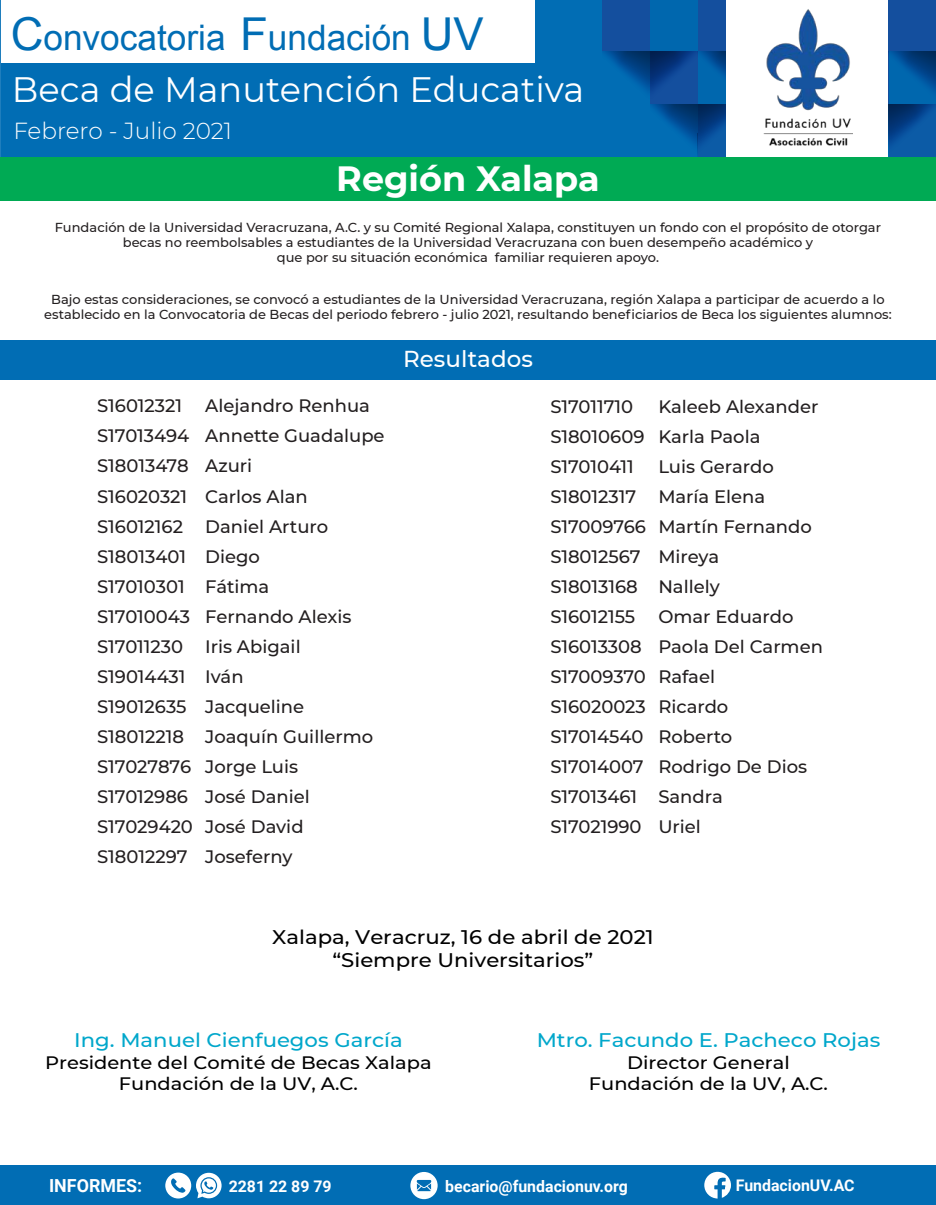
<style>
.page{position:relative;width:936px;height:1205px;background:#fff}
.page>*{position:absolute;margin:0;border:0;box-sizing:border-box;transform-origin:0 0}
.t1{font:35.2px "Montserrat";color:#fff}
.t2{font:35.2px "Arial";color:#016db4}
.t3{font:700 35px "Montserrat";color:#fff}
.t4{font:300 23.2px "Montserrat";color:#fff}
.t5{font:500 23px "Montserrat";color:#fff}
.t6{font:500 19.7px/23.6px "Montserrat";color:#010101;text-align:center;scale:1.08 1}
.t7{font:500 19.7px "Montserrat";color:#00a7cb;scale:1.08 1}
.t8{font:500 18px/30px "Montserrat";color:#231f20}
.t9{font:500 18px/21.6px "Montserrat";color:#010101;text-align:center;scale:1.08 1}
.t10{font:700 18px "Roboto";color:#fff}
.t11{font:700 16px "Roboto";color:#fff}
.t12{font:500 13px/15px "Montserrat";color:#231f20;text-align:center}
.s1{font-size:45.3px}
</style>
<div class="page">
<div style="left:0;top:340px;width:936px;height:40px;background:#016db4"></div>
<div style="left:0;top:0;width:291px;height:157px;background:#016db4"></div>
<div style="left:280px;top:0;width:656px;height:157px;background:#016db4"></div>
<div style="left:698px;top:0;width:48px;height:50px;background:#144f9e"></div>
<div style="left:650px;top:0;width:48px;height:50px;background:#0067ae"></div>
<div style="left:602px;top:0;width:48px;height:50px;background:#144f9e"></div>
<svg style="left:602px;top:26px;width:334px;height:131px"></svg>
<div style="left:889px;top:0;width:47px;height:50px;background:#144f9e"></div>
<div style="left:726px;top:0;width:162px;height:158px;background:#fff"></div>
<div style="left:1px;top:1px;width:533px;height:62px;background:#fff"></div>
<img style="left:764px;top:9px;width:89px;height:137px">
<div style="left:0;top:157px;width:936px;height:44px;background:#00aa54"></div>
<div style="left:0;top:1165px;width:936px;height:39px;background:#016db4"></div>
<div style="left:165px;top:1172px;width:26px;height:26px;background:#fff;border-radius:50%"></div>
<svg style="left:171px;top:1178px;width:15px;height:14px"></svg>
<svg style="left:410px;top:1171px;width:28px;height:28px"></svg>
<svg style="left:417px;top:1179px;width:14px;height:12px"></svg>
<svg style="left:704px;top:1171px;width:27px;height:27px"></svg>
<svg style="left:196px;top:1172px;width:26px;height:26px"></svg>
<h1 class="t2" style="left:11px;top:14px;width:474px"><span class="s1">C</span>onvocatoria <span class="s1">F</span>undación <span class="s1">UV</span></h1>
<h1 class="t1" style="left:12px;top:65px;width:574px">Beca de Manutención Educativa</h1>
<p class="t4" style="left:13px;top:115px;width:220px">Febrero - Julio 2021</p>
<h2 class="t3" style="left:336px;top:153px;width:265px">Región Xalapa</h2>
<p class="t12" style="left:55px;top:219px;width:828px">Fundación de la Universidad Veracruzana, A.C. y su Comité Regional Xalapa, constituyen un fondo con el propósito de otorgar becas no reembolsables a estudiantes de la Universidad Veracruzana con buen desempeño académico y<br>que por su situación económica familiar requieren apoyo.</p>
<p class="t12" style="left:44px;top:291px;width:849px">Bajo estas consideraciones, se convocó a estudiantes de la Universidad Veracruzana, región Xalapa a participar de acuerdo a lo establecido en la Convocatoria de Becas del periodo febrero - julio 2021, resultando beneficiarios de Beca los siguientes alumnos:</p>
<p class="t5" style="left:403px;top:343px;width:131px">Resultados</p>
<p class="t8" style="left:97px;top:390px;width:289px;text-indent:108px">Alejandro Renhua<br>S17013494 Annette Guadalupe<br>S18013478 Azuri<br>S16020321 Carlos Alan<br>S16012162 Daniel Arturo<br>S18013401 Diego<br>S17010301 Fátima<br>S17010043 Fernando Alexis<br>S17011230 Iris Abigail<br>S19014431 Iván<br>S19012635 Jacqueline<br>S18012218 Joaquín Guillermo<br>S17027876 Jorge Luis<br>S17012986 José Daniel<br>S17029420 José David<br>S18012297 Joseferny</p>
<p class="t8" style="left:550px;top:390px;width:84px">S17011710</p>
<p class="t8" style="left:550px;top:390px;width:270px;text-indent:108px">Kaleeb Alexander<br>S18010609 Karla Paola<br>S17010411</p>
<p class="t8" style="left:97px;top:390px;width:86px">S16012321</p>
<p class="t8" style="left:550px;top:450px;width:263px;text-indent:108px">Luis Gerardo<br>S18012317 María Elena<br>S17009766 Martín Fernando<br>S18012567 Mireya<br>S18013168 Nallely<br>S16012155</p>
<p class="t8" style="left:550px;top:600px;width:274px;text-indent:108px">Omar Eduardo<br>S16013308 Paola Del Carmen<br>S17009370 Rafael<br>S16020023 Ricardo<br>S17014540 Roberto<br>S17014007 Rodrigo De Dios<br>S17013461 Sandra<br>S17021990 Uriel</p>
<p class="t6" style="left:272px;top:924px;width:355px">Xalapa, Veracruz, 16 de abril de 2021 “Siempre Universitarios”</p>
<p class="t7" style="left:74px;top:1026px;width:306px">Ing. Manuel Cienfuegos García</p>
<p class="t9" style="left:45px;top:1050px;width:359px">Presidente del Comité de Becas Xalapa<br>Fundación de la UV, A.C.</p>
<p class="t7" style="left:537px;top:1026px;width:320px">Mtro. Facundo E. Pacheco Rojas</p>
<p class="t9" style="left:589px;top:1050px;width:223px">Director General<br>Fundación de la UV, A.C.</p>
<p class="t10" style="left:49px;top:1173px;width:95px">INFORMES:</p>
<p class="t11" style="left:229px;top:1174px;width:105px">2281 22 89 79</p>
<p class="t11" style="left:445px;top:1174px;width:184px">becario@fundacionuv.org</p>
<p class="t11" style="left:736px;top:1173px;width:120px">FundacionUV.AC</p>
</div>
